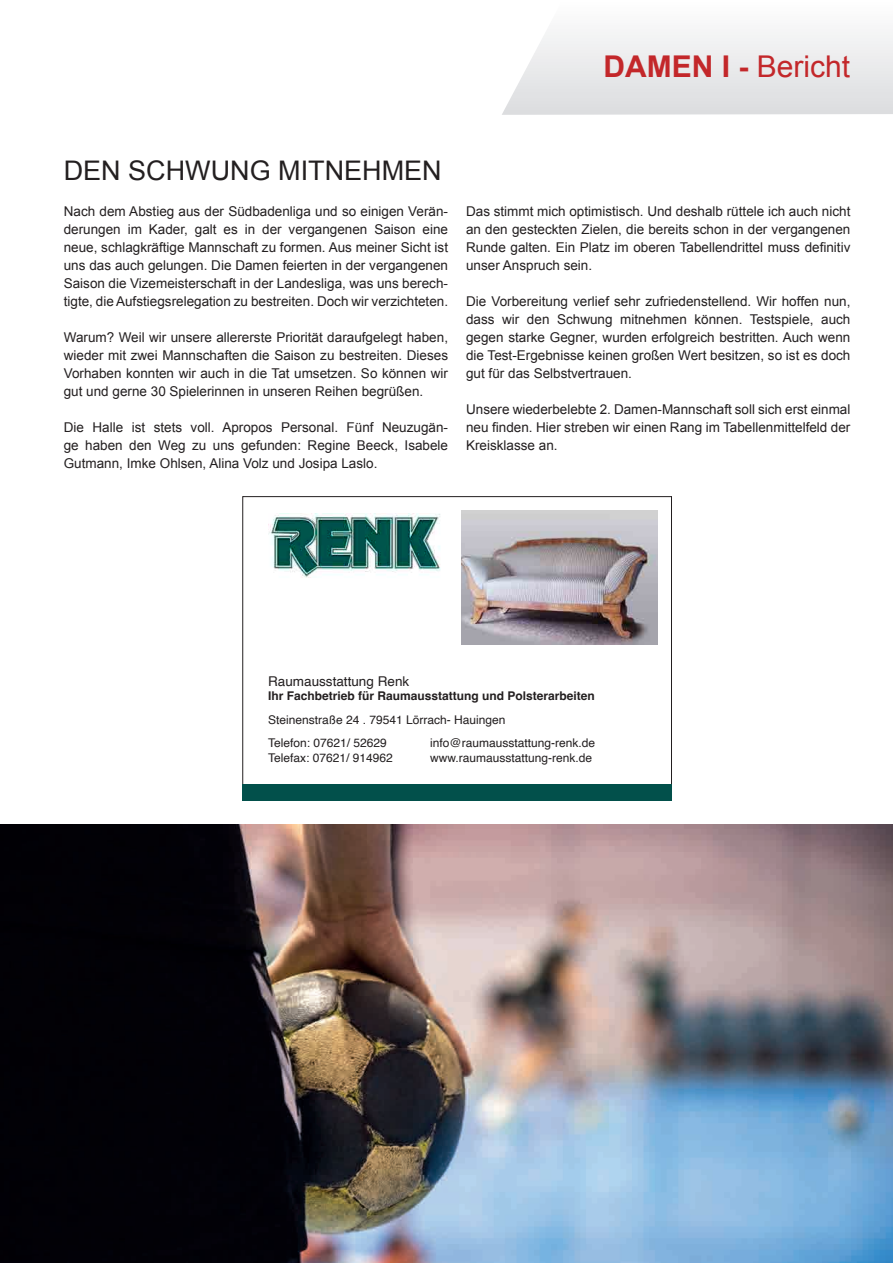
<style>
.page{position:relative;width:893px;height:1263px;background:#fff}
.page>*{position:absolute;margin:0;border:0;box-sizing:border-box;transform-origin:0 0}
.t1{font:700 30px "Arial";color:#c3272a}
.Fließtext1{font:27px "Arial";color:#231f20}
.Fließtext1-2{font:13.5px/18px "Arial";color:#231f20;text-align:justify}
.t2{font:13.5px "Helvetica";color:#231f20}
.t3{font:12px "Helvetica";color:#231f20}
.t4{font:700 12px "Helvetica";color:#231f20}
.s1{font-weight:400}
</style>
<div class="page">
<svg style="left:502px;top:32px;width:391px;height:83px"></svg>
<img style="left:0;top:825px;width:893px;height:438px">
<img style="left:268px;top:513px;width:172px;height:65px">
<img style="left:461px;top:511px;width:196px;height:134px">
<div style="left:243px;top:784px;width:429px;height:16px;background:#02504b"></div>
<p class="t1" style="left:603px;top:47px;width:248px">DAMEN I - <span class="s1">Bericht</span></p>
<p class="Fließtext1" style="left:64px;top:153px;width:379px">DEN SCHWUNG MITNEHMEN</p>
<p class="Fließtext1-2" style="left:64px;top:202px;width:386px">Nach dem Abstieg aus der Südbadenliga und so einigen Verän&shy;derungen im Kader, galt es in der vergangenen Saison eine neue, schlagkräftige Mannschaft zu formen. Aus meiner Sicht ist uns das auch gelungen. Die Damen feierten in der vergangenen Saison die Vizemeisterschaft in der Landesliga, was uns berech&shy;tigte, die Aufstiegsrelegation zu bestreiten. Doch wir verzichteten.</p>
<p class="Fließtext1-2" style="left:64px;top:328px;width:386px">Warum? Weil wir unsere allererste Priorität daraufgelegt haben, wieder mit zwei Mannschaften die Saison zu bestreiten. Dieses Vorhaben konnten wir auch in die Tat umsetzen. So können wir gut und gerne 30 Spielerinnen in unseren Reihen begrüßen.</p>
<p class="Fließtext1-2" style="left:64px;top:418px;width:386px">Die Halle ist stets voll. Apropos Personal. Fünf Neuzugän&shy;ge haben den Weg zu uns gefunden: Regine Beeck, Isabele Gutmann, Imke Ohlsen, Alina Volz und Josipa Laslo.</p>
<p class="Fließtext1-2" style="left:466px;top:202px;width:386px">Das stimmt mich optimistisch. Und deshalb rüttele ich auch nicht an den gesteckten Zielen, die bereits schon in der vergangenen Runde galten. Ein Platz im oberen Tabellendrittel muss definitiv unser Anspruch sein.</p>
<p class="Fließtext1-2" style="left:466px;top:292px;width:386px">Die Vorbereitung verlief sehr zufriedenstellend. Wir hoffen nun, dass wir den Schwung mitnehmen können. Testspiele, auch gegen starke Gegner, wurden erfolgreich bestritten. Auch wenn die Test-Ergebnisse keinen großen Wert besitzen, so ist es doch gut für das Selbstvertrauen.</p>
<p class="Fließtext1-2" style="left:466px;top:400px;width:386px">Unsere wiederbelebte 2. Damen-Mannschaft soll sich erst einmal neu finden. Hier streben wir einen Rang im Tabellenmittelfeld der Kreisklasse an.</p>
<p class="t2" style="left:268px;top:671px;width:143px">Raumausstattung Renk</p>
<p class="t4" style="left:268px;top:689px;width:328px">Ihr Fachbetrieb für Raumausstattung und Polsterarbeiten</p>
<p class="t3" style="left:268px;top:710px;width:239px">Steinenstraße 24 . 79541 Lörrach- Hauingen</p>
<p class="t3" style="left:268px;top:734px;width:120px">Telefon: 07621/ 52629</p>
<p class="t3" style="left:430px;top:734px;width:166px">info@raumausstattung-renk.de</p>
<p class="t3" style="left:268px;top:748px;width:126px">Telefax: 07621/ 914962</p>
<p class="t3" style="left:430px;top:748px;width:164px">www.raumausstattung-renk.de</p>
</div>
